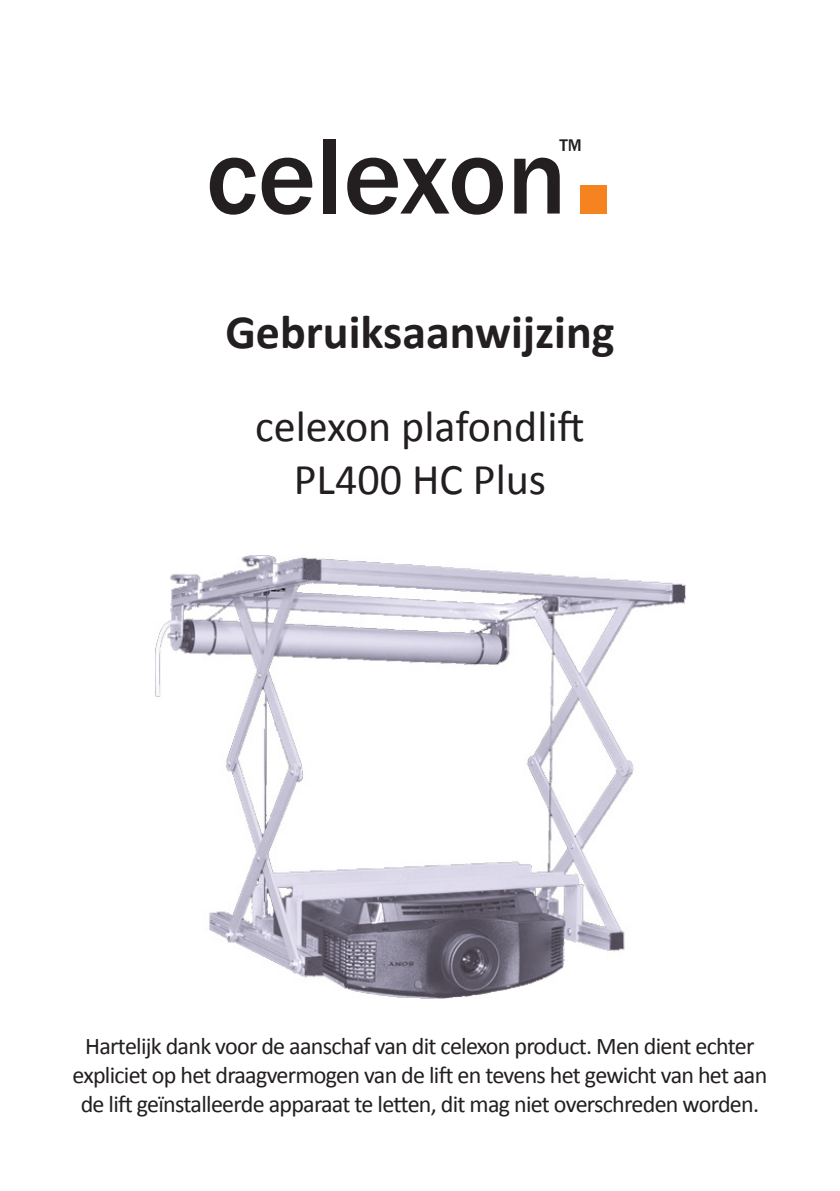
<style>
.page{position:relative;width:840px;height:1191px;background:#fff}
.page>*{position:absolute;margin:0;border:0;box-sizing:border-box;transform-origin:0 0}
.t1{font:500 111.2px "Franklin Gothic";color:#231f20}
.t2{font:700 48px "Calibri";color:#231f20}
.t3{font:44px/52.8px "Calibri";color:#231f20;text-align:center}
.t4{font:24px/28.8px "Calibri";letter-spacing:-.03em;color:#231f20;text-align:center}
.t5{font:500 17.4px "Franklin Gothic";color:#231f20}
.s1{font-size:222.4px;color:#f58420}
</style>
<div class="page">
<img style="left:155px;top:555px;width:530px;height:443px">
<h1 class="t1" style="left:206px;top:108px;width:416px">celexon<span class="s1">.</span></h1>
<p class="t5" style="left:559px;top:134px;width:24px">TM</p>
<h2 class="t2" style="left:225px;top:301px;width:390px">Gebruiksaanwijzing</h2>
<h3 class="t3" style="left:255px;top:400px;width:331px">celexon plafondlift<br>PL400 HC Plus</h3>
<p class="t4" style="left:72px;top:1032px;width:695px">Hartelijk dank voor de aanschaf van dit celexon product. Men dient echter expliciet op het draagvermogen van de lift en tevens het gewicht van het aan de lift geïnstalleerde apparaat te letten, dit mag niet overschreden worden.</p>
</div>
